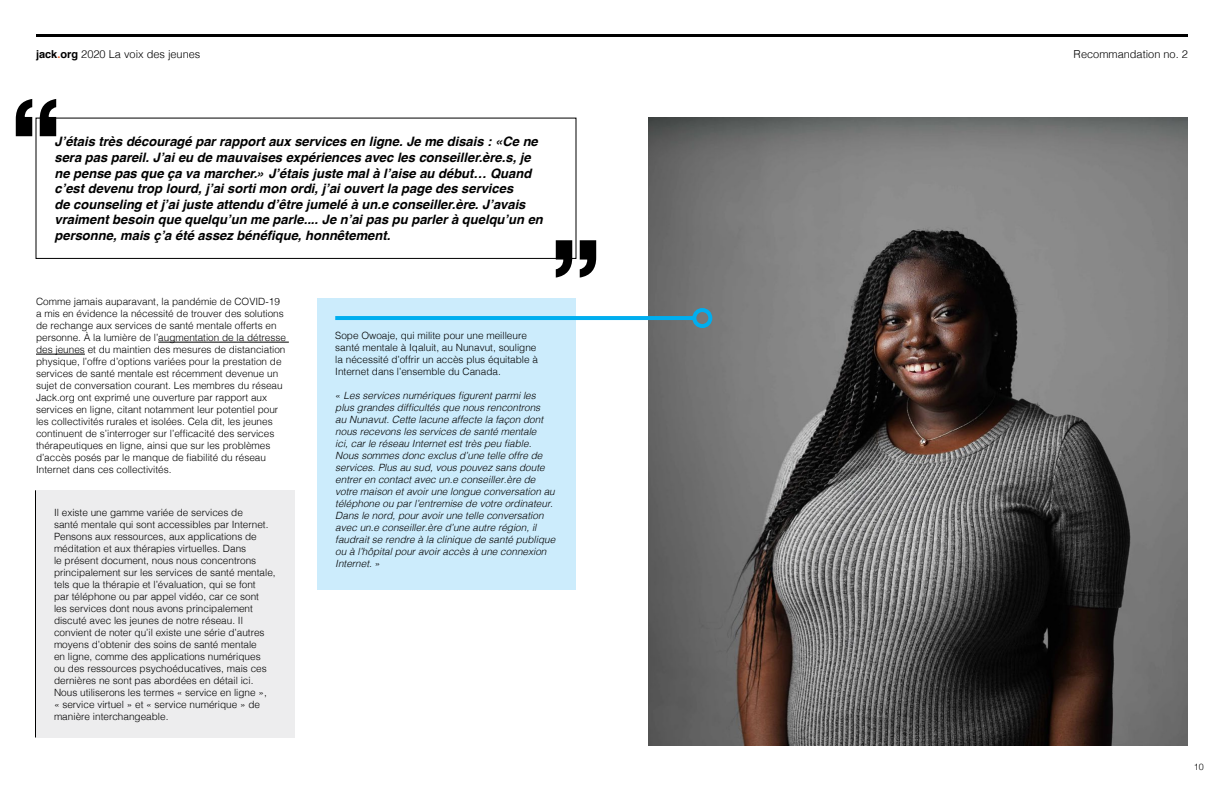
<style>
.page{position:relative;width:1224px;height:792px;background:#fff}
.page>*{position:absolute;margin:0;border:0;box-sizing:border-box;transform-origin:0 0}
.t1{font:italic 700 13px/15.6px "Helvetica";color:#000}
.t2{font:300 11px "Helvetica";color:#000}
.t3{font:300 10px/12px "Helvetica";color:#000}
.t4{font:italic 300 10px/12px "Helvetica";color:#000}
.t5{font:300 9px "Helvetica";color:#000}
.s1{font-weight:700}
.s2{font-weight:700;color:#f05a22}
.s3{font-style:normal}
</style>
<div class="page">
<hr style="left:158px;top:342px;width:131px;height:1px;background:#000">
<hr style="left:36px;top:354px;width:49px;height:1px;background:#000">
<div style="left:36px;top:118px;width:540px;height:141px;border:1px solid #000"></div>
<svg style="left:16px;top:99px;width:40px;height:37px"></svg>
<svg style="left:556px;top:240px;width:40px;height:38px"></svg>
<img style="left:648px;top:118px;width:540px;height:627px">
<div style="left:317px;top:298px;width:259px;height:292px;background:#ccecfc"></div>
<div style="left:36px;top:490px;width:259px;height:248px;background:#ededee"></div>
<hr style="left:335px;top:316px;width:359px;height:4px;background:#00aeef">
<div style="left:692px;top:308px;width:20px;height:20px;border:4px solid #00aeef;border-radius:50%"></div>
<hr style="left:35px;top:490px;width:1px;height:248px;background:#000">
<hr style="left:36px;top:34px;width:1152px;height:3px;background:#000">
<p class="t2" style="left:36px;top:45px;width:166px"><span class="s1">jack</span><span class="s2">.</span><span class="s1">org</span> 2020 La voix des jeunes</p>
<p class="t1" style="left:54px;top:134px;width:490px">J’étais très découragé par rapport aux services en ligne. Je me disais : «Ce ne sera pas pareil. J’ai eu de mauvaises expériences avec les conseiller.ère.s, je ne pense pas que ça va marcher.» J’étais juste mal à l’aise au début… Quand c’est devenu trop lourd, j’ai sorti mon ordi, j’ai ouvert la page des services<br>de counseling et j’ai juste attendu d’être jumelé à un.e conseiller.ère. J’avais vraiment besoin que quelqu’un me parle.... Je n’ai pas pu parler à quelqu’un en personne, mais ç’a été assez bénéfique, honnêtement.</p>
<p class="t3" style="left:36px;top:295px;width:252px">Comme jamais auparavant, la pandémie de COVID-19 a mis en évidence la nécessité de trouver des solutions de rechange aux services de santé mentale offerts en personne. À la lumière de l’augmentation de la détresse des jeunes et du maintien des mesures de distanciation physique, l’offre d’options variées pour la prestation de services de santé mentale est récemment devenue un sujet de conversation courant. Les membres du réseau Jack.org ont exprimé une ouverture par rapport aux services en ligne, citant notamment leur potentiel pour les collectivités rurales et isolées. Cela dit, les jeunes continuent de s’interroger sur l’efficacité des services thérapeutiques en ligne, ainsi que sur les problèmes d’accès posés par le manque de fiabilité du réseau Internet dans ces collectivités.</p>
<p class="t3" style="left:54px;top:505px;width:223px">Il existe une gamme variée de services de<br>santé mentale qui sont accessibles par Internet.<br>Pensons aux ressources, aux applications de méditation et aux thérapies virtuelles. Dans<br>le présent document, nous nous concentrons principalement sur les services de santé mentale, tels que la thérapie et l’évaluation, qui se font<br>par téléphone ou par appel vidéo, car ce sont<br>les services dont nous avons principalement discuté avec les jeunes de notre réseau. Il convient de noter qu’il existe une série d’autres moyens d’obtenir des soins de santé mentale<br>en ligne, comme des applications numériques<br>ou des ressources psychoéducatives, mais ces dernières ne sont pas abordées en détail ici.<br>Nous utiliserons les termes « service en ligne »,<br>« service virtuel » et « service numérique » de manière interchangeable.</p>
<p class="t3" style="left:335px;top:329px;width:204px">Sope Owoaje, qui milite pour une meilleure santé mentale à Iqaluit, au Nunavut, souligne la nécessité d’offrir un accès plus équitable à Internet dans l’ensemble du Canada.</p>
<p class="t4" style="left:335px;top:389px;width:222px"><span class="s3">«</span> Les services numériques figurent parmi les plus grandes difficultés que nous rencontrons<br>au Nunavut. Cette lacune affecte la façon dont nous recevons les services de santé mentale<br>ici, car le réseau Internet est très peu fiable.<br>Nous sommes donc exclus d’une telle offre de services. Plus au sud, vous pouvez sans doute entrer en contact avec un.e conseiller.ère de votre maison et avoir une longue conversation au téléphone ou par l’entremise de votre ordinateur.<br>Dans le nord, pour avoir une telle conversation avec un.e conseiller.ère d’une autre région, il faudrait se rendre à la clinique de santé publique ou à l’hôpital pour avoir accès à une connexion Internet. <span class="s3">»</span></p>
<p class="t2" style="left:1074px;top:45px;width:116px">Recommandation no. 2</p>
<p class="t5" style="left:1194px;top:759px;width:12px">10</p>
</div>
